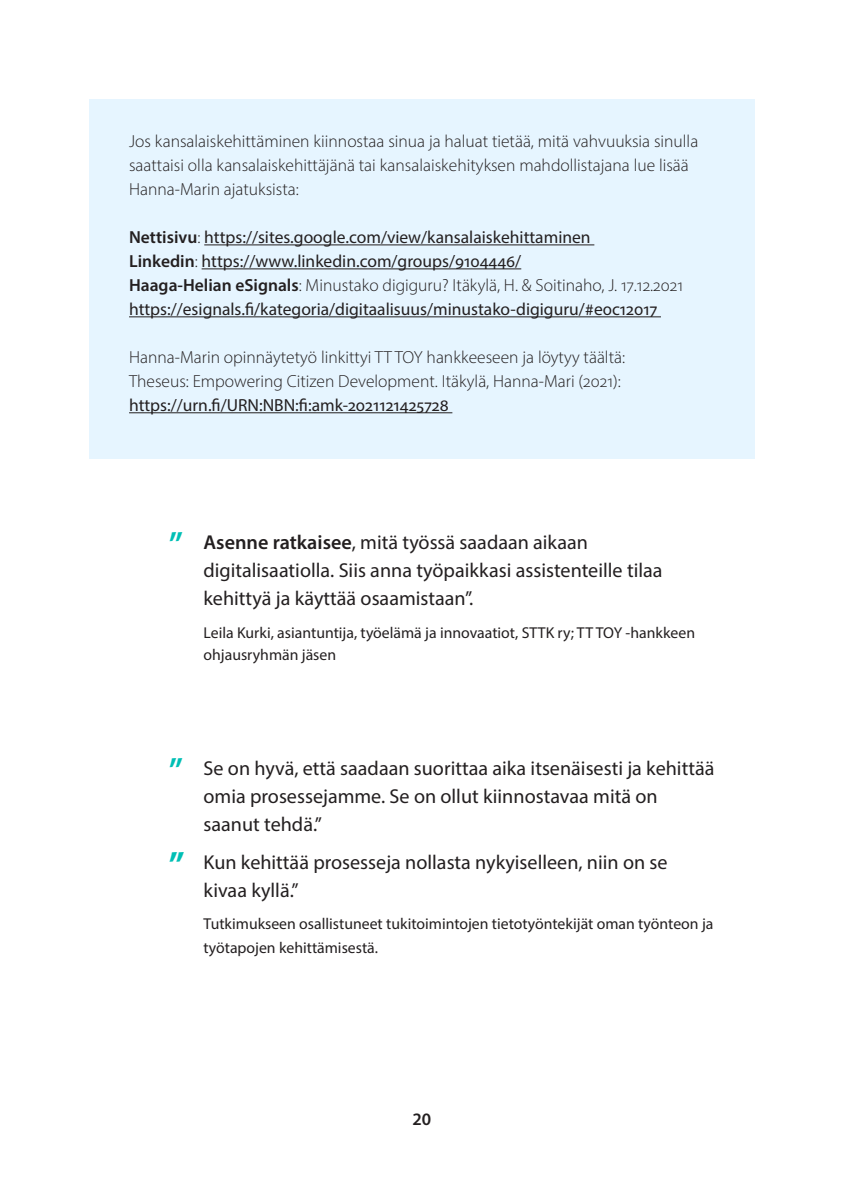
<style>
.page{position:relative;width:844px;height:1191px;background:#fff}
.page>*{position:absolute;margin:0;border:0;box-sizing:border-box;transform-origin:0 0}
.nostot{font:20.12px/28px "Myriad Pro";color:#231f20}
.lue_lisää{font:300 17.5px/24px "Myriad Pro";color:#231f20}
.lue_lisää-2{font:17.5px/24px "Myriad Pro";color:#231f20}
.t1{font:600 17.5px "Myriad Pro";color:#231f20}
.SITAATIN_LÄHDE{font:15.75px/22.8px "Myriad Pro";color:#231f20}
.s1{font-weight:600}
.s2{font-weight:300}
.s3{font-weight:400}
.s4{font-weight:600;font-size:35px;color:#00bfb5}
.s5{font-weight:700;font-size:35px;color:#00bfb5}
</style>
<div class="page">
<div style="left:89px;top:99px;width:665px;height:360px;background:#e6f5ff"></div>
<hr style="left:204px;top:245px;width:390px;height:1px;background:#231f20">
<hr style="left:201px;top:268px;width:320px;height:1px;background:#231f20">
<hr style="left:129px;top:316px;width:531px;height:1px;background:#231f20">
<hr style="left:129px;top:412px;width:323px;height:1px;background:#231f20">
<p class="lue_lisää" style="left:129px;top:129px;width:570px">Jos kansalaiskehittäminen kiinnostaa sinua ja haluat tietää, mitä vahvuuksia sinulla saattaisi olla kansalaiskehittäjänä tai kansalaiskehityksen mahdollistajana lue lisää<br>Hanna-Marin ajatuksista:</p>
<p class="lue_lisää-2" style="left:129px;top:225px;width:463px"><span class="s1">Nettisivu</span><span class="s2">:</span> https://sites.google.com/view/kansalaiskehittaminen</p>
<p class="lue_lisää-2" style="left:129px;top:249px;width:393px"><span class="s1">Linkedin</span><span class="s2">:</span> https://www.linkedin.com/groups/9104446/</p>
<p class="lue_lisää-2" style="left:129px;top:273px;width:555px"><span class="s1">Haaga-Helian eSignals</span><span class="s2">: Minustako digiguru? Itäkylä, H. &amp; Soitinaho, J. 17.12.2021 </span>https://esignals.fi/kategoria/digitaalisuus/minustako-digiguru/#e0c12017</p>
<p class="lue_lisää" style="left:129px;top:345px;width:497px">Hanna-Marin opinnäytetyö linkittyi TT TOY hankkeeseen ja löytyy täältä:<br>Theseus: Empowering Citizen Development. Itäkylä, Hanna-Mari (2021): <span class="s3">https://urn.fi/URN:NBN:fi:amk-2021121425728</span></p>
<p class="nostot" style="left:203px;top:528px;width:460px;text-indent:-35px"><span class="s4">”</span> <span class="s1">Asenne ratkaisee</span>, mitä työssä saadaan aikaan digitalisaatiolla. Siis anna työpaikkasi assistenteille tilaa kehittyä ja käyttää osaamistaan”.</p>
<p class="SITAATIN_LÄHDE" style="left:203px;top:621px;width:493px">Leila Kurki, asiantuntija, työelämä ja innovaatiot, STTK ry; TT TOY -hankkeen ohjausryhmän jäsen</p>
<p class="nostot" style="left:203px;top:753px;width:512px;text-indent:-35px"><span class="s4">”</span> Se on hyvä, että saadaan suorittaa aika itsenäisesti ja kehittää omia prosessejamme. Se on ollut kiinnostavaa mitä on saanut tehdä.”</p>
<p class="nostot" style="left:203px;top:847px;width:465px;text-indent:-35px"><span class="s5">”</span> Kun kehittää prosesseja nollasta nykyiselleen, niin on se kivaa kyllä.”</p>
<p class="SITAATIN_LÄHDE" style="left:203px;top:912px;width:511px;line-height:24px">Tutkimukseen osallistuneet tukitoimintojen tietotyöntekijät oman työnteon ja työtapojen kehittämisestä.</p>
<p class="t1" style="left:412px;top:1107px;width:20px">20</p>
</div>
